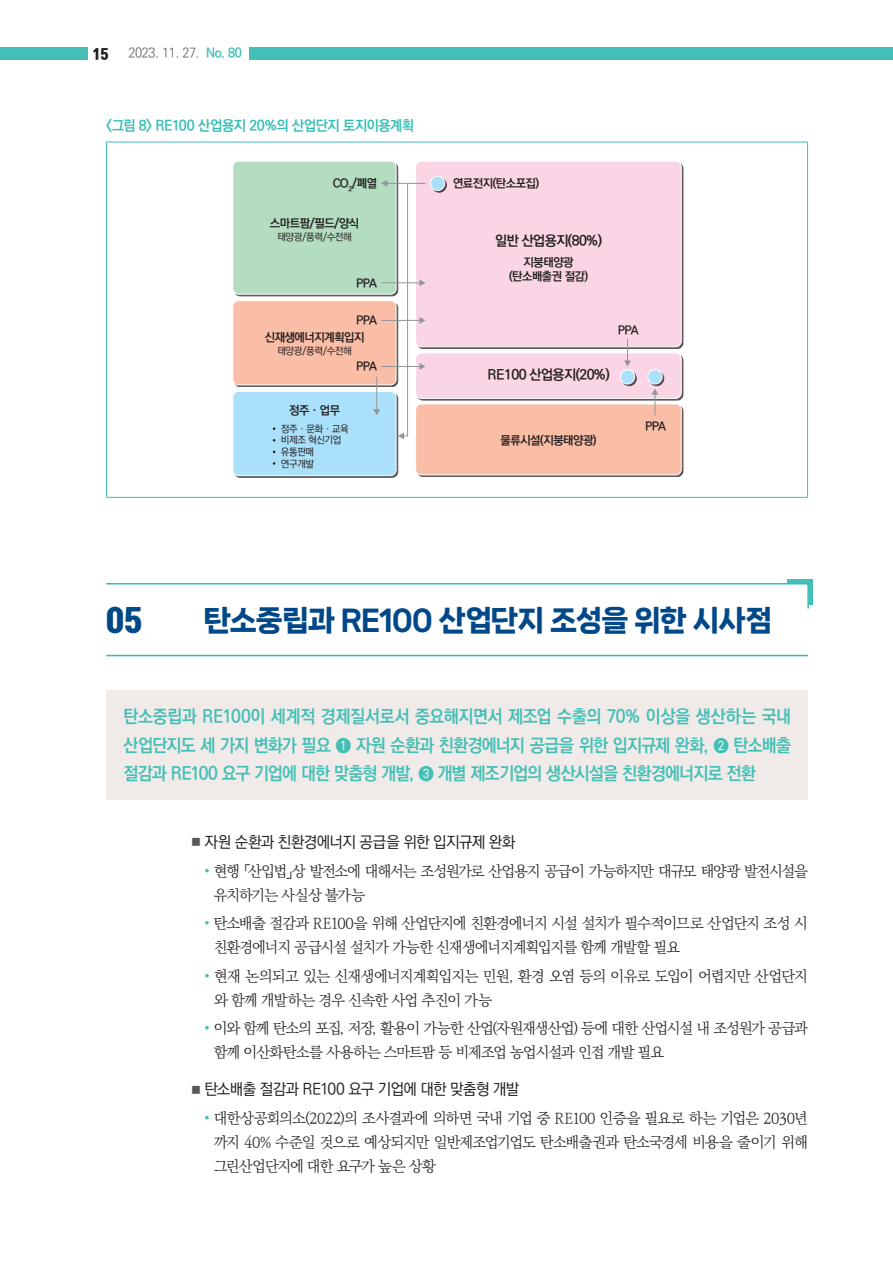
<style>
.page{position:relative;width:893px;height:1263px;background:#fff}
.page>*{position:absolute;margin:0;border:0;box-sizing:border-box;transform-origin:0 0}
.t1{font:900 30px "Tmon Monsori";color:#004888}
.t2{font:28.5px "Nanum Square Neo e Hv";letter-spacing:-.04em;color:#004888}
.t3{font:18px/28.5px "Ko Pub World Dotum PB";letter-spacing:-.04em;color:#43bfb5;text-align:justify;scale:.95 1}
.t4{font:15.75px "Ko Pub World Dotum PM";letter-spacing:-.04em;color:#231f20}
.t5{font:15px/24px "Ko Pub World Batang PL";letter-spacing:-.065em;color:#231f20}
.t6{font:14.25px "Ko Pub World Dotum PB";letter-spacing:-.035em;color:#31beb6}
.t7{font:700 13.95px "Ko Pub Dotum";letter-spacing:-.04em;color:#231f20}
.t8{font:900 13.5px "Tmon Monsori";color:#231f20}
.t9{font:13.2px "Ko Pub World Dotum PL";letter-spacing:-.025em;color:#57585a;scale:.95 1}
.t10{font:700 11.85px/14.2px "Ko Pub Dotum";letter-spacing:-.04em;color:#231f20;text-align:center}
.t11{font:500 9.9px/11.6px "Ko Pub Dotum";letter-spacing:-.04em;color:#231f20}
.s1{font-family:"Ko Pub World Dotum PB";color:#43bfb5}
.s2{font-size:10.5px;color:#57585a}
.s3{color:#43bfb5}
</style>
<div class="page">
<div style="left:0;top:47px;width:87px;height:13px;background:#43bfb5"></div>
<div style="left:249px;top:47px;width:644px;height:13px;background:#43bfb5"></div>
<hr style="left:106px;top:142px;width:702px;height:1px;background:#43bfb5">
<hr style="left:106px;top:142px;width:1px;height:355px;background:#43bfb5">
<hr style="left:807px;top:142px;width:1px;height:355px;background:#43bfb5">
<hr style="left:106px;top:497px;width:702px;height:1px;background:#43bfb5">
<div style="left:234px;top:163px;width:164px;height:133px;border:1px solid #231f20;border-radius:6px"></div>
<div style="left:233px;top:161px;width:163px;height:133px;background:#b3dcc0;border-radius:6px"></div>
<div style="left:233px;top:161px;width:163px;height:133px;border:1px solid #fff;border-radius:6px"></div>
<div style="left:234px;top:302px;width:164px;height:85px;border:1px solid #231f20;border-radius:6px"></div>
<div style="left:233px;top:301px;width:163px;height:84px;background:#fabda6;border-radius:6px"></div>
<div style="left:233px;top:300px;width:163px;height:85px;border:1px solid #fff;border-radius:6px"></div>
<div style="left:234px;top:393px;width:164px;height:84px;border:1px solid #231f20;border-radius:6px"></div>
<div style="left:233px;top:391px;width:163px;height:85px;background:#aae0f9;border-radius:6px"></div>
<div style="left:233px;top:391px;width:163px;height:85px;border:1px solid #fff;border-radius:6px"></div>
<div style="left:416px;top:161px;width:265px;height:186px;background:#fad5e5;border-radius:6px"></div>
<div style="left:415px;top:161px;width:266px;height:186px;border:1px solid #fff;border-radius:6px"></div>
<div style="left:417px;top:354px;width:266px;height:46px;border:1px solid #231f20;border-radius:6px"></div>
<div style="left:416px;top:353px;width:265px;height:45px;background:#fad5e5;border-radius:6px"></div>
<div style="left:415px;top:353px;width:266px;height:46px;border:1px solid #fff;border-radius:6px"></div>
<div style="left:417px;top:405px;width:266px;height:72px;border:1px solid #231f20;border-radius:6px"></div>
<div style="left:416px;top:404px;width:265px;height:71px;background:#fabda6;border-radius:6px"></div>
<div style="left:415px;top:404px;width:266px;height:71px;border:1px solid #fff;border-radius:6px"></div>
<hr style="left:386px;top:183px;width:39px;height:1px;background:#939598">
<svg style="left:381px;top:180px;width:6px;height:7px"></svg>
<hr style="left:381px;top:282px;width:39px;height:1px;background:#939598">
<svg style="left:419px;top:279px;width:6px;height:7px"></svg>
<hr style="left:381px;top:320px;width:39px;height:1px;background:#939598">
<svg style="left:419px;top:317px;width:6px;height:7px"></svg>
<hr style="left:381px;top:366px;width:39px;height:1px;background:#939598">
<svg style="left:419px;top:363px;width:6px;height:7px"></svg>
<hr style="left:376px;top:377px;width:1px;height:33px;background:#939598">
<svg style="left:373px;top:409px;width:7px;height:6px"></svg>
<svg style="left:651px;top:389px;width:7px;height:26px"></svg>
<svg style="left:624px;top:339px;width:7px;height:27px"></svg>
<svg style="left:398px;top:182px;width:11px;height:257px"></svg>
<div style="left:432px;top:177px;width:15px;height:16px;border:1px solid #231f20;border-radius:50%"></div>
<div style="left:430px;top:176px;width:15px;height:14px;background:#aae0f9;border-radius:50%"></div>
<div style="left:430px;top:176px;width:15px;height:15px;border:1px solid #fff;border-radius:50%"></div>
<svg style="left:622px;top:371px;width:14px;height:15px"></svg>
<div style="left:622px;top:371px;width:15px;height:15px;border:1px solid #231f20;border-radius:50%"></div>
<div style="left:620px;top:370px;width:15px;height:14px;background:#aae0f9;border-radius:50%"></div>
<div style="left:620px;top:369px;width:15px;height:15px;border:1px solid #fff;border-radius:50%"></div>
<div style="left:649px;top:371px;width:15px;height:15px;border:1px solid #231f20;border-radius:50%"></div>
<div style="left:648px;top:370px;width:14px;height:14px;background:#aae0f9;border-radius:50%"></div>
<div style="left:647px;top:369px;width:16px;height:15px;border:1px solid #fff;border-radius:50%"></div>
<div style="left:787px;top:579px;width:26px;height:26px;background:#43bfb5"></div>
<svg style="left:106px;top:583px;width:703px;height:26px"></svg>
<hr style="left:106px;top:655px;width:702px;height:1px;background:#31beb6">
<div style="left:106px;top:691px;width:702px;height:109px;background:#f0ebe9"></div>
<p class="t8" style="left:93px;top:46px;width:17px">15</p>
<p class="t9" style="left:128px;top:44px;width:121px">2023. 11. 27. <span class="s1">No. 80</span></p>
<p class="t6" style="left:106px;top:116px;width:309px">&lt;그림 8&gt; RE100 산업용지 20%의 산업단지 토지이용계획</p>
<p class="t10" style="left:333px;top:176px;width:46px">CO<sub>2</sub>/폐열</p>
<p class="t10" style="left:270px;top:216px;width:91px">스마트팜/필드/양식</p>
<p class="t11" style="left:277px;top:231px;width:76px">태양광/풍력/수전해</p>
<p class="t10" style="left:356px;top:276px;width:22px">PPA</p>
<p class="t10" style="left:356px;top:314px;width:22px">PPA</p>
<p class="t10" style="left:356px;top:360px;width:22px">PPA</p>
<p class="t10" style="left:265px;top:331px;width:101px">신재생에너지계획입지</p>
<p class="t11" style="left:277px;top:346px;width:76px">태양광/풍력/수전해</p>
<p class="t10" style="left:289px;top:404px;width:52px">정주 · 업무</p>
<p class="t11" style="left:281px;top:423px;width:69px">정주 · 문화 · 교육 비제조 혁신기업 유통판매 연구개발</p>
<p class="t10" style="left:453px;top:177px;width:88px">연료전지(탄소포집)</p>
<p class="t7" style="left:495px;top:234px;width:108px">일반 산업용지(80%)</p>
<p class="t10" style="left:509px;top:255px;width:81px">지붕태양광 (탄소배출권 절감)</p>
<p class="t10" style="left:618px;top:324px;width:22px">PPA</p>
<p class="t7" style="left:488px;top:368px;width:124px">RE100 산업용지(20%)</p>
<p class="t10" style="left:501px;top:434px;width:98px">물류시설(지붕태양광)</p>
<p class="t10" style="left:645px;top:419px;width:22px">PPA</p>
<h1 class="t1" style="left:106px;top:602px;width:37px">05</h1>
<h2 class="t2" style="left:204px;top:604px;width:570px">탄소중립과 RE100 산업단지 조성을 위한 시사점</h2>
<p class="t3" style="left:123px;top:703px;width:704px">탄소중립과 RE100이 세계적 경제질서로서 중요해지면서 제조업 수출의 70% 이상을 생산하는 국내 산업단지도 세 가지 변화가 필요 ➊ 자원 순환과 친환경에너지 공급을 위한 입지규제 완화, ➋ 탄소배출 절감과 RE100 요구 기업에 대한 맞춤형 개발, ➌ 개별 제조기업의 생산시설을 친환경에너지로 전환</p>
<p class="t4" style="left:191px;top:831px;width:325px"><span class="s2">■</span> 자원 순환과 친환경에너지 공급을 위한 입지규제 완화</p>
<p class="t5" style="left:214px;top:860px;width:596px;text-indent:-10px"><span class="s3">•</span> 현행 「산입법」상 발전소에 대해서는 조성원가로 산업용지 공급이 가능하지만 대규모 태양광 발전시설을 유치하기는 사실상 불가능</p>
<p class="t5" style="left:214px;top:912px;width:596px;text-indent:-10px"><span class="s3">•</span> 탄소배출 절감과 RE100을 위해 산업단지에 친환경에너지 시설 설치가 필수적이므로 산업단지 조성 시 친환경에너지 공급시설 설치가 가능한 신재생에너지계획입지를 함께 개발할 필요</p>
<p class="t5" style="left:214px;top:964px;width:595px;text-indent:-10px"><span class="s3">•</span> 현재 논의되고 있는 신재생에너지계획입지는 민원, 환경 오염 등의 이유로 도입이 어렵지만 산업단지 와 함께 개발하는 경우 신속한 사업 추진이 가능</p>
<p class="t5" style="left:214px;top:1016px;width:596px;text-indent:-10px"><span class="s3">•</span> 이와 함께 탄소의 포집, 저장, 활용이 가능한 산업(자원재생산업) 등에 대한 산업시설 내 조성원가 공급과 함께 이산화탄소를 사용하는 스마트팜 등 비제조업 농업시설과 인접 개발 필요</p>
<p class="t4" style="left:191px;top:1078px;width:329px"><span class="s2">■</span> 탄소배출 절감과 RE100 요구 기업에 대한 맞춤형 개발</p>
<p class="t5" style="left:214px;top:1107px;width:596px;text-align:justify;text-indent:-10px"><span class="s3">•</span> 대한상공회의소(2022)의 조사결과에 의하면 국내 기업 중 RE100 인증을 필요로 하는 기업은 2030년 까지 40% 수준일 것으로 예상되지만 일반제조업기업도 탄소배출권과 탄소국경세 비용을 줄이기 위해 그린산업단지에 대한 요구가 높은 상황</p>
</div>
